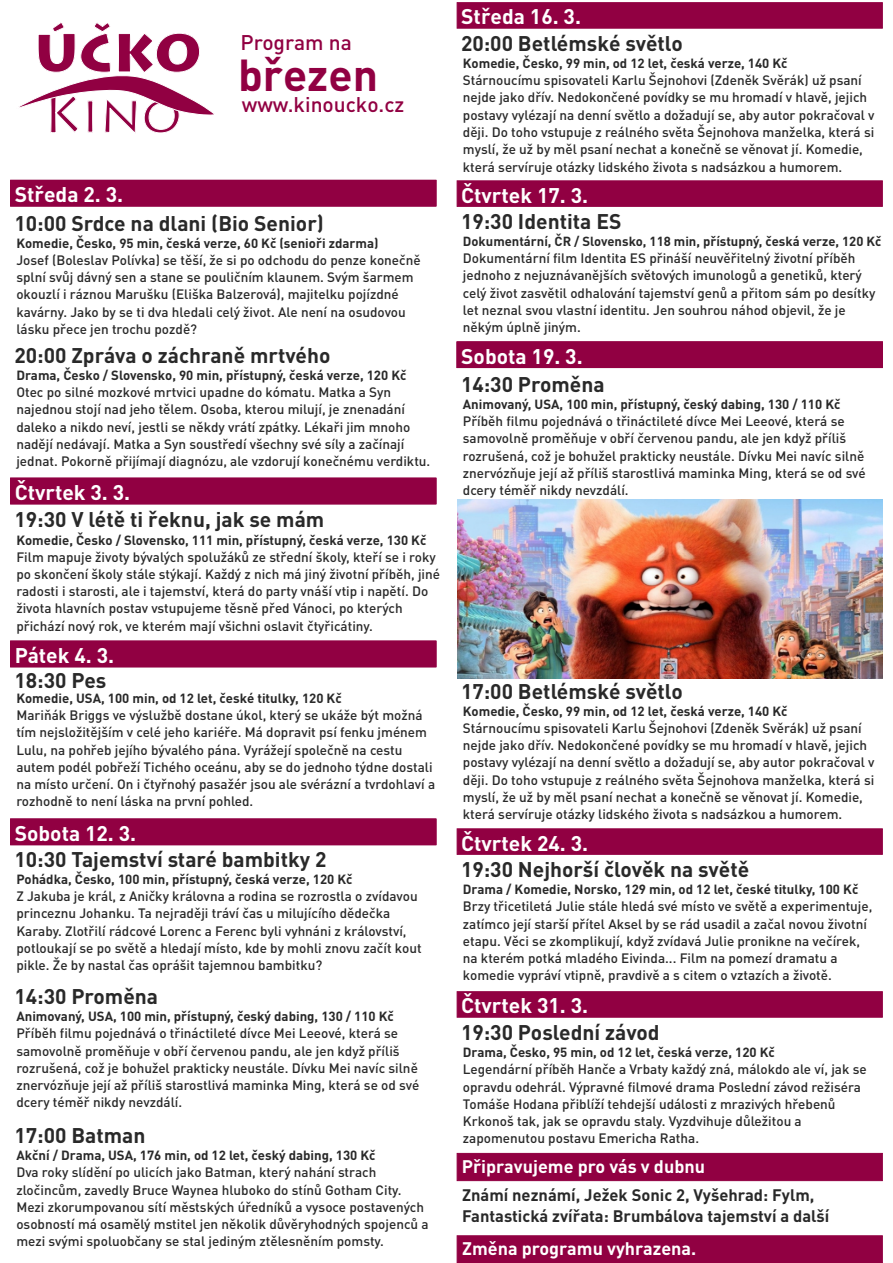
<style>
.page{position:relative;width:893px;height:1263px;background:#fff}
.page>*{position:absolute;margin:0;border:0;box-sizing:border-box;transform-origin:0 0}
.t1{font:700 44.25px "DIN Pro";color:#910042}
.t2{font:700 21px "DIN Pro";color:#292929}
.t3{font:700 21px "DIN Pro";color:#fff}
.t4{font:500 21px "DIN Pro";color:#910042}
.t5{font:700 19.5px "DIN Pro";color:#fff}
.t6{font:700 18px "DIN Pro";color:#fff}
.t7{font:700 16.5px/21.1px "DIN Pro";color:#292929}
.t8{font:500 13.5px/17.2px "DIN Pro";color:#292929}
.t9{font:700 13.2px "DIN Pro";color:#292929}
.t10{font:700 13.05px "DIN Pro";color:#292929}
</style>
<div class="page">
<div style="left:456px;top:1235px;width:427px;height:28px;background:#910042"></div>
<svg style="left:456px;top:1152px;width:427px;height:29px;background:#940948"></svg>
<svg style="left:19px;top:22px;width:195px;height:111px"></svg>
<div style="left:10px;top:180px;width:427px;height:27px;background:#910042"></div>
<svg style="left:10px;top:477px;width:427px;height:28px;background:#940747"></svg>
<div style="left:10px;top:640px;width:427px;height:27px;background:#910042"></div>
<svg style="left:456px;top:2px;width:427px;height:27px;background:#920344"></svg>
<div style="left:10px;top:818px;width:427px;height:27px;background:#910042"></div>
<div style="left:456px;top:341px;width:427px;height:27px;background:#910042"></div>
<svg style="left:456px;top:828px;width:427px;height:27px;background:#920344"></svg>
<svg style="left:456px;top:180px;width:427px;height:27px;background:#920344"></svg>
<svg style="left:456px;top:991px;width:427px;height:27px;background:#920344"></svg>
<img style="left:457px;top:500px;width:425px;height:179px">
<h2 class="t4" style="left:241px;top:34px;width:113px">Program na</h2>
<h1 class="t1" style="left:238px;top:58px;width:141px">březen</h1>
<h2 class="t4" style="left:242px;top:96px;width:164px">www.kinoucko.cz</h2>
<h2 class="t3" style="left:15px;top:186px;width:110px">Středa 2. 3.</h2>
<h2 class="t2" style="left:14px;top:215px;width:311px">10:00 Srdce na dlani (Bio Senior)</h2>
<p class="t9" style="left:16px;top:238px;width:364px">Komedie, Česko, 95 min, česká verze, 60 Kč (senioři zdarma)</p>
<p class="t8" style="left:16px;top:253px;width:406px">Josef (Boleslav Polívka) se těší, že si po odchodu do penze konečně splní svůj dávný sen a stane se pouličním klaunem. Svým šarmem okouzlí i ráznou Marušku (Eliška Balzerová), majitelku pojízdné kavárny. Jako by se ti dva hledali celý život. Ale není na osudovou lásku přece jen trochu pozdě?</p>
<h2 class="t2" style="left:14px;top:347px;width:317px">20:00 Zpráva o záchraně mrtvého</h2>
<p class="t9" style="left:16px;top:370px;width:392px">Drama, Česko / Slovensko, 90 min, přístupný, česká verze, 120 Kč</p>
<p class="t8" style="left:16px;top:385px;width:415px">Otec po silné mozkové mrtvici upadne do kómatu. Matka a Syn najednou stojí nad jeho tělem. Osoba, kterou milují, je znenadání daleko a nikdo neví, jestli se někdy vrátí zpátky. Lékaři jim mnoho nadějí nedávají. Matka a Syn soustředí všechny své síly a začínají jednat. Pokorně přijímají diagnózu, ale vzdorují konečnému verdiktu.</p>
<h2 class="t3" style="left:15px;top:484px;width:117px">Čtvrtek 3. 3.</h2>
<h2 class="t2" style="left:14px;top:511px;width:311px">19:30 V létě ti řeknu, jak se mám</h2>
<p class="t9" style="left:16px;top:534px;width:411px">Komedie, Česko / Slovensko, 111 min, přístupný, česká verze, 130 Kč</p>
<p class="t8" style="left:16px;top:549px;width:425px">Film mapuje životy bývalých spolužáků ze střední školy, kteří se i roky po skončení školy stále stýkají. Každý z nich má jiný životní příběh, jiné radosti i starosti, ale i tajemství, která do party vnáší vtip i napětí. Do života hlavních postav vstupujeme těsně před Vánoci, po kterých přichází nový rok, ve kterém mají všichni oslavit čtyřicátiny.</p>
<h2 class="t3" style="left:15px;top:647px;width:101px">Pátek 4. 3.</h2>
<h2 class="t2" style="left:14px;top:672px;width:93px">18:30 Pes</h2>
<p class="t9" style="left:16px;top:693px;width:327px">Komedie, USA, 100 min, od 12 let, české titulky, 120 Kč</p>
<p class="t8" style="left:16px;top:708px;width:420px">Mariňák Briggs ve výslužbě dostane úkol, který se ukáže být možná tím nejsložitějším v celé jeho kariéře. Má dopravit psí fenku jménem Lulu, na pohřeb jejího bývalého pána. Vyrážejí společně na cestu autem podél pobřeží Tichého oceánu, aby se do jednoho týdne dostali na místo určení. On i čtyřnohý pasažér jsou ale svérázní a tvrdohlaví a rozhodně to není láska na první pohled.</p>
<h2 class="t3" style="left:15px;top:825px;width:123px">Sobota 12. 3.</h2>
<h2 class="t2" style="left:14px;top:851px;width:313px">10:30 Tajemství staré bambitky 2</h2>
<p class="t9" style="left:16px;top:874px;width:338px">Pohádka, Česko, 100 min, přístupný, česká verze, 120 Kč</p>
<p class="t8" style="left:16px;top:889px;width:407px">Z Jakuba je král, z Aničky královna a rodina se rozrostla o zvídavou princeznu Johanku. Ta nejraději tráví čas u milujícího dědečka Karaby. Zlotřilí rádcové Lorenc a Ferenc byli vyhnáni z království, potloukají se po světě a hledají místo, kde by mohli znovu začít kout pikle. Že by nastal čas oprášit tajemnou bambitku?</p>
<h2 class="t2" style="left:14px;top:988px;width:145px">14:30 Proměna</h2>
<p class="t9" style="left:16px;top:1011px;width:379px">Animovaný, USA, 100 min, přístupný, český dabing, 130 / 110 Kč</p>
<p class="t8" style="left:16px;top:1026px;width:404px">Příběh filmu pojednává o třináctileté dívce Mei Leeové, která se samovolně proměňuje v obří červenou pandu, ale jen když příliš rozrušená, což je bohužel prakticky neustále. Dívku Mei navíc silně znervózňuje její až příliš starostlivá maminka Ming, která se od své dcery téměř nikdy nevzdálí.</p>
<h2 class="t2" style="left:14px;top:1127px;width:133px">17:00 Batman</h2>
<p class="t9" style="left:16px;top:1150px;width:361px">Akční / Drama, USA, 176 min, od 12 let, český dabing, 130 Kč</p>
<p class="t8" style="left:16px;top:1165px;width:414px">Dva roky slídění po ulicích jako Batman, který nahání strach zločincům, zavedly Bruce Waynea hluboko do stínů Gotham City.<br>Mezi zkorumpovanou sítí městských úředníků a vysoce postavených osobností má osamělý mstitel jen několik důvěryhodných spojenců a mezi svými spoluobčany se stal jediným ztělesněním pomsty.</p>
<h2 class="t3" style="left:461px;top:8px;width:121px">Středa 16. 3.</h2>
<h2 class="t2" style="left:461px;top:35px;width:223px">20:00 Betlémské světlo</h2>
<p class="t9" style="left:463px;top:58px;width:326px">Komedie, Česko, 99 min, od 12 let, česká verze, 140 Kč</p>
<p class="t8" style="left:463px;top:73px;width:413px">Stárnoucímu spisovateli Karlu Šejnohovi (Zdeněk Svěrák) už psaní nejde jako dřív. Nedokončené povídky se mu hromadí v hlavě, jejich postavy vylézají na denní světlo a dožadují se, aby autor pokračoval v ději. Do toho vstupuje z reálného světa Šejnohova manželka, která si myslí, že už by měl psaní nechat a konečně se věnovat jí. Komedie, která servíruje otázky lidského života s nadsázkou a humorem.</p>
<h2 class="t3" style="left:461px;top:186px;width:128px">Čtvrtek 17. 3.</h2>
<h2 class="t2" style="left:461px;top:213px;width:162px">19:30 Identita ES</h2>
<p class="t10" style="left:463px;top:236px;width:420px">Dokumentární, ČR / Slovensko, 118 min, přístupný, česká verze, 120 Kč</p>
<p class="t8" style="left:463px;top:251px;width:414px">Dokumentární film Identita ES přináší neuvěřitelný životní příběh jednoho z nejuznávanějších světových imunologů a genetiků, který celý život zasvětil odhalování tajemství genů a přitom sám po desítky let neznal svou vlastní identitu. Jen souhrou náhod objevil, že je někým úplně jiným.</p>
<h2 class="t3" style="left:461px;top:348px;width:123px">Sobota 19. 3.</h2>
<h2 class="t2" style="left:461px;top:376px;width:145px">14:30 Proměna</h2>
<p class="t9" style="left:463px;top:399px;width:379px">Animovaný, USA, 100 min, přístupný, český dabing, 130 / 110 Kč</p>
<p class="t8" style="left:463px;top:414px;width:404px">Příběh filmu pojednává o třináctileté dívce Mei Leeové, která se samovolně proměňuje v obří červenou pandu, ale jen když příliš rozrušená, což je bohužel prakticky neustále. Dívku Mei navíc silně znervózňuje její až příliš starostlivá maminka Ming, která se od své dcery téměř nikdy nevzdálí.</p>
<h2 class="t2" style="left:461px;top:682px;width:223px">17:00 Betlémské světlo</h2>
<p class="t9" style="left:463px;top:706px;width:326px">Komedie, Česko, 99 min, od 12 let, česká verze, 140 Kč</p>
<p class="t8" style="left:463px;top:721px;width:413px">Stárnoucímu spisovateli Karlu Šejnohovi (Zdeněk Svěrák) už psaní nejde jako dřív. Nedokončené povídky se mu hromadí v hlavě, jejich postavy vylézají na denní světlo a dožadují se, aby autor pokračoval v ději. Do toho vstupuje z reálného světa Šejnohova manželka, která si myslí, že už by měl psaní nechat a konečně se věnovat jí. Komedie, která servíruje otázky lidského života s nadsázkou a humorem.</p>
<h2 class="t3" style="left:461px;top:834px;width:128px">Čtvrtek 24. 3.</h2>
<h2 class="t2" style="left:461px;top:861px;width:290px">19:30 Nejhorší člověk na světě</h2>
<p class="t9" style="left:463px;top:884px;width:397px">Drama / Komedie, Norsko, 129 min, od 12 let, české titulky, 100 Kč</p>
<p class="t8" style="left:463px;top:899px;width:411px">Brzy třicetiletá Julie stále hledá své místo ve světě a experimentuje, zatímco její starší přítel Aksel by se rád usadil a začal novou životní etapu. Věci se zkomplikují, když zvídavá Julie pronikne na večírek, na kterém potká mladého Eivinda... Film na pomezí dramatu a komedie vypráví vtipně, pravdivě a s citem o vztazích a životě.</p>
<h2 class="t3" style="left:461px;top:997px;width:128px">Čtvrtek 31. 3.</h2>
<h2 class="t2" style="left:461px;top:1024px;width:200px">19:30 Poslední závod</h2>
<p class="t9" style="left:463px;top:1047px;width:313px">Drama, Česko, 95 min, od 12 let, česká verze, 120 Kč</p>
<p class="t8" style="left:463px;top:1062px;width:405px">Legendární příběh Hanče a Vrbaty každý zná, málokdo ale ví, jak se opravdu odehrál. Výpravné filmové drama Poslední závod režiséra Tomáše Hodana přiblíží tehdejší události z mrazivých hřebenů Krkonoš tak, jak se opravdu staly. Vyzdvihuje důležitou a zapomenutou postavu Emericha Ratha.</p>
<h3 class="t5" style="left:471px;top:1157px;width:266px">Připravujeme pro Vás v Únoru</h3>
<p class="t7" style="left:462px;top:1186px;width:369px">Známí neznámí, Ježek Sonic 2, Vyšehrad: Fylm,<br>Fantastická zvířata: Brumbálova tajemství a další</p>
<h3 class="t6" style="left:462px;top:1159px;width:245px">Připravujeme pro vás v dubnu</h3>
<h3 class="t6" style="left:462px;top:1241px;width:236px">Změna programu vyhrazena.</h3>
</div>
